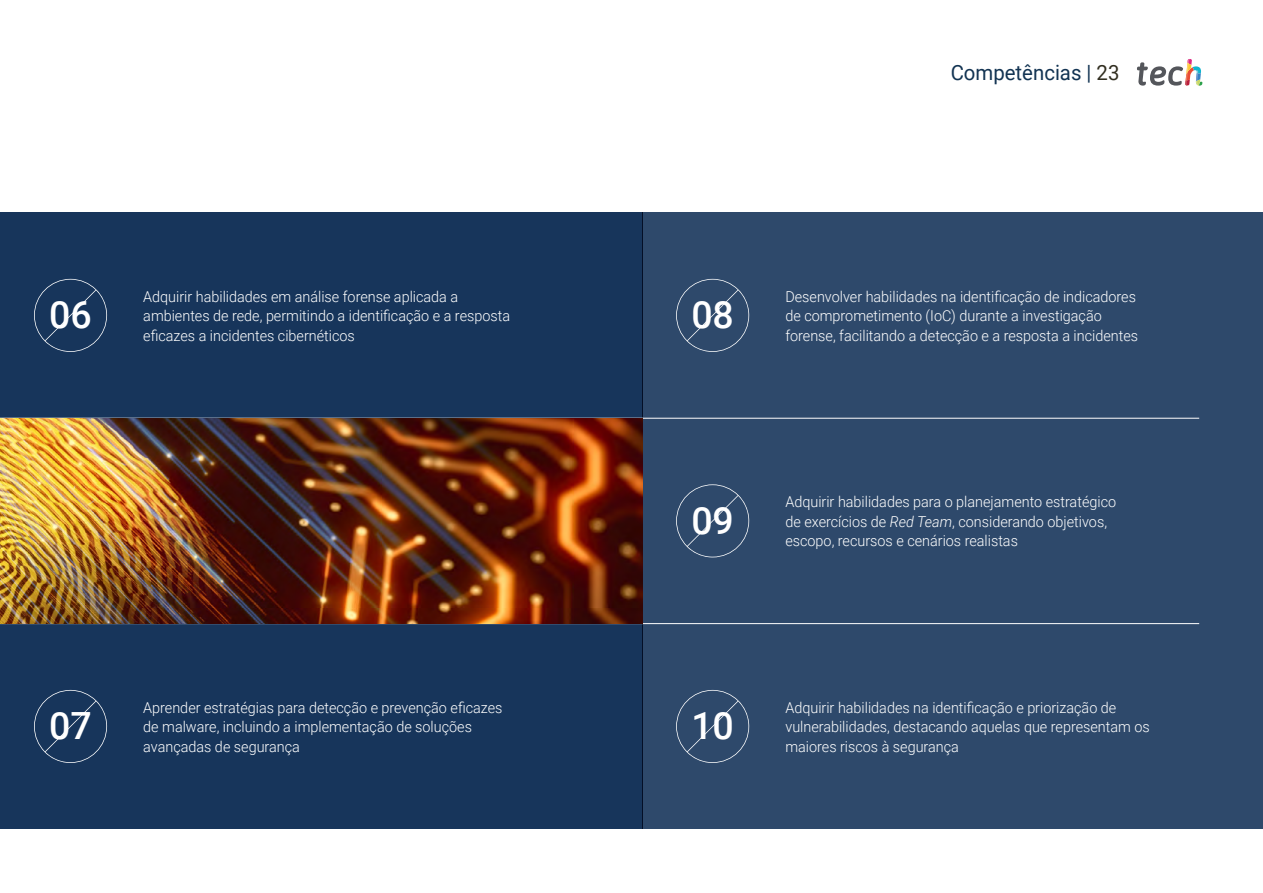
<style>
.page{position:relative;width:1263px;height:893px;background:#fff}
.page>*{position:absolute;margin:0;border:0;box-sizing:border-box;transform-origin:0 0}
.t1{font:500 37.5px "Roboto";color:#fff}
.t2{font:21px "Roboto";color:#123352}
.t3{font:300 15px/19.5px "Roboto";color:#fff;scale:.96 1}
.s1{color:#312e20}
.s2{font-style:italic}
</style>
<div class="page">
<div style="left:0;top:213px;width:642px;height:616px;background:#17355b"></div>
<div style="left:642px;top:213px;width:621px;height:616px;background:#2e496b"></div>
<svg style="left:676px;top:279px;width:73px;height:73px"></svg>
<svg style="left:676px;top:484px;width:73px;height:73px"></svg>
<svg style="left:34px;top:279px;width:73px;height:73px"></svg>
<svg style="left:676px;top:690px;width:73px;height:73px"></svg>
<hr style="left:0;top:418px;width:1199px;height:1px;background:#fff">
<hr style="left:0;top:623px;width:1199px;height:1px;background:#fff">
<img style="left:0;top:418px;width:642px;height:206px">
<svg style="left:34px;top:690px;width:73px;height:73px"></svg>
<svg style="left:1137px;top:59px;width:65px;height:27px"></svg>
<h2 class="t2" style="left:951px;top:57px;width:170px">Competências | <span class="s1">23</span></h2>
<h1 class="t1" style="left:49px;top:288px;width:44px">06</h1>
<p class="t3" style="left:143px;top:286px;width:384px">Adquirir habilidades em análise forense aplicada a ambientes de rede, permitindo a identificação e a resposta eficazes a incidentes cibernéticos</p>
<h1 class="t1" style="left:691px;top:288px;width:44px">08</h1>
<p class="t3" style="left:785px;top:286px;width:369px">Desenvolver habilidades na identificação de indicadores de comprometimento (IoC) durante a investigação forense, facilitando a detecção e a resposta a incidentes</p>
<h1 class="t1" style="left:691px;top:494px;width:44px">09</h1>
<p class="t3" style="left:785px;top:491px;width:346px">Adquirir habilidades para o planejamento estratégico de exercícios de <span class="s2">Red Team</span>, considerando objetivos, escopo, recursos e cenários realistas</p>
<p class="t3" style="left:143px;top:697px;width:376px">Aprender estratégias para detecção e prevenção eficazes de malware, incluindo a implementação de soluções avançadas de segurança</p>
<h1 class="t1" style="left:49px;top:699px;width:44px">07</h1>
<h1 class="t1" style="left:691px;top:699px;width:44px">10</h1>
<p class="t3" style="left:785px;top:697px;width:381px">Adquirir habilidades na identificação e priorização de vulnerabilidades, destacando aquelas que representam os maiores riscos à segurança</p>
</div>
